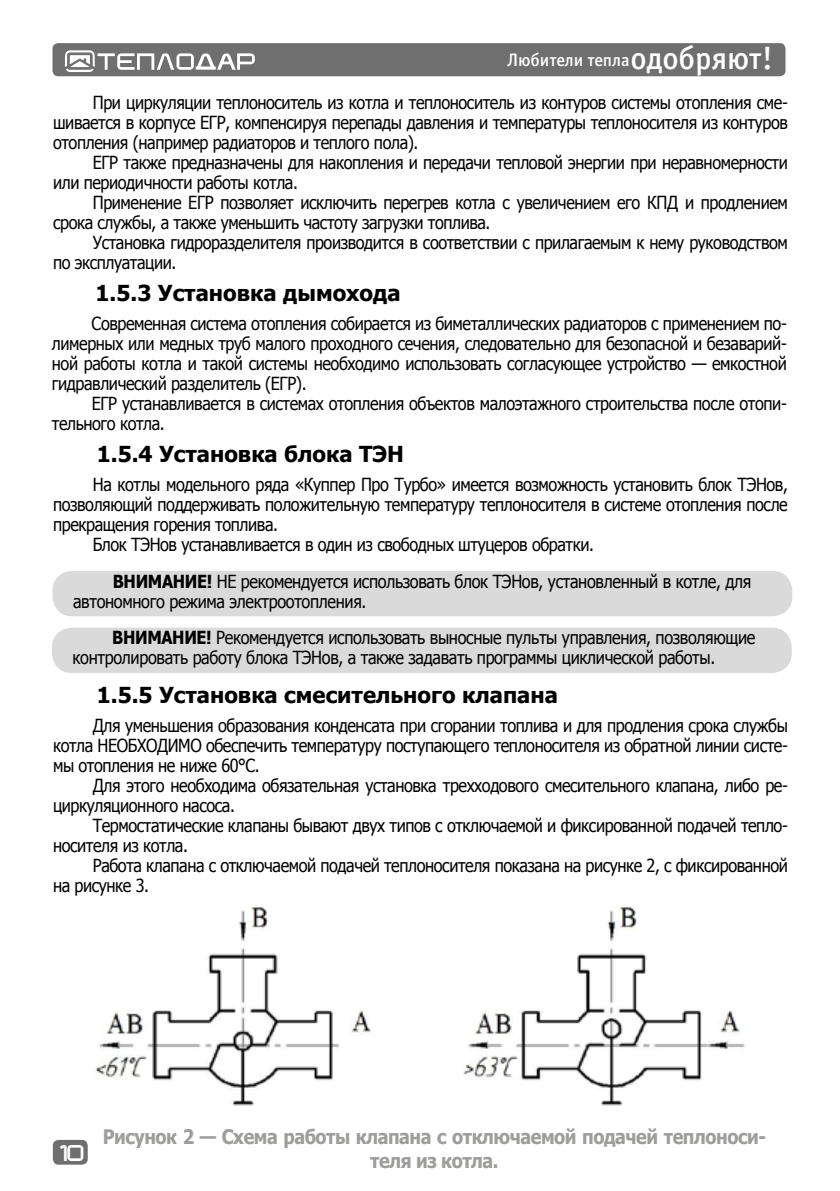
<style>
.page{position:relative;width:840px;height:1191px;background:#fff}
.page>*{position:absolute;margin:0;border:0;box-sizing:border-box;transform-origin:0 0}
.t1{font:700 22px "Tahoma";color:#000}
.t2{font:700 20px/24px "Tahoma";letter-spacing:-.025em;color:#9d9d9c;text-align:center;scale:.9 1}
.t3{font:18px/20px "Tahoma";letter-spacing:-.025em;color:#000;scale:.9 1}
.t4{font:18px "Officina Sans Medium C";letter-spacing:-.005em;color:#fff}
.t5{font:16px "teplodar";color:#fff}
.s1{font-size:32px}
.s2{font-weight:700}
</style>
<div class="page">
<div style="left:53px;top:1139px;width:35px;height:25px;background:#6f6f6f;border-radius:6px"></div>
<div style="left:52px;top:43px;width:733px;height:33px;background:#6f6f6f;border-radius:6px"></div>
<svg style="left:65px;top:50px;width:190px;height:22px"></svg>
<div style="left:52px;top:571px;width:739px;height:45px;background:#dadada;border-radius:20px"></div>
<div style="left:52px;top:627px;width:739px;height:46px;background:#dadada;border-radius:20px"></div>
<img style="left:95px;top:907px;width:650px;height:199px">
<p class="t4" style="left:507px;top:50px;width:267px">Любители тепла<span class="s1">одобряют!</span></p>
<p class="t3" style="left:53px;top:91px;width:817px;text-align:justify;text-indent:40px">При циркуляции теплоноситель из котла и теплоноситель из контуров системы отопления сме&shy;шивается в корпусе ЕГР, компенсируя перепады давления и температуры теплоносителя из контуров отопления (например радиаторов и теплого пола).</p>
<p class="t3" style="left:53px;top:151px;width:817px;text-indent:40px">ЕГР также предназначены для накопления и передачи тепловой энергии при неравномерности или периодичности работы котла.</p>
<p class="t3" style="left:53px;top:191px;width:817px;text-indent:40px">Применение ЕГР позволяет исключить перегрев котла с увеличением его КПД и продлением срока службы, а также уменьшить частоту загрузки топлива.</p>
<p class="t3" style="left:53px;top:231px;width:817px;text-indent:40px">Установка гидроразделителя производится в соответствии с прилагаемым к нему руководством по эксплуатации.</p>
<p class="t1" style="left:96px;top:277px;width:306px">1.5.3 Установка дымохода</p>
<p class="t3" style="left:52px;top:312px;width:817px;text-align:justify;text-indent:40px">Современная система отопления собирается из биметаллических радиаторов с применением по&shy;лимерных или медных труб малого проходного сечения, следовательно для безопасной и безаварий&shy;ной работы котла и такой системы необходимо использовать согласующее устройство — емкостной гидравлический разделитель (ЕГР).</p>
<p class="t3" style="left:52px;top:392px;width:817px;text-indent:40px">ЕГР устанавливается в системах отопления объектов малоэтажного строительства после отопи&shy;тельного котла.</p>
<p class="t1" style="left:97px;top:438px;width:308px">1.5.4 Установка блока ТЭН</p>
<p class="t3" style="left:93px;top:474px;width:773px">На котлы модельного ряда «Куппер Про Турбо» имеется возможность установить блок ТЭНов,</p>
<p class="t3" style="left:53px;top:494px;width:817px">позволяющий поддерживать положительную температуру теплоносителя в системе отопления после</p>
<p class="t3" style="left:53px;top:514px;width:251px">прекращения горения топлива.</p>
<p class="t3" style="left:93px;top:534px;width:558px">Блок ТЭНов устанавливается в один из свободных штуцеров обратки.</p>
<p class="t3" style="left:73px;top:570px;width:754px;text-indent:40px"><span class="s2">ВНИМАНИЕ!</span> НЕ рекомендуется использовать блок ТЭНов, установленный в котле, для автономного режима электроотопления.</p>
<p class="t3" style="left:72px;top:627px;width:759px;text-indent:40px"><span class="s2">ВНИМАНИЕ!</span> Рекомендуется использовать выносные пульты управления, позволяющие контролировать работу блока ТЭНов, а также задавать программы циклической работы.</p>
<p class="t1" style="left:97px;top:679px;width:462px">1.5.5 Установка смесительного клапана</p>
<p class="t3" style="left:53px;top:715px;width:817px;text-align:justify;text-indent:40px">Для уменьшения образования конденсата при сгорании топлива и для продления срока службы котла НЕОБХОДИМО обеспечить температуру поступающего теплоносителя из обратной линии систе&shy;мы отопления не ниже 60°С.</p>
<p class="t3" style="left:53px;top:775px;width:817px;text-indent:40px">Для этого необходима обязательная установка трехходового смесительного клапана, либо ре&shy;циркуляционного насоса.</p>
<p class="t3" style="left:53px;top:815px;width:817px;text-indent:40px">Термостатические клапаны бывают двух типов с отключаемой и фиксированной подачей тепло&shy;носителя из котла.</p>
<p class="t3" style="left:53px;top:855px;width:817px;text-indent:40px">Работа клапана с отключаемой подачей теплоносителя показана на рисунке 2, с фиксированной на рисунке 3.</p>
<p class="t5" style="left:56px;top:1145px;width:29px">10</p>
<p class="t2" style="left:103px;top:1123px;width:738px">Рисунок 2 — Схема работы клапана с отключаемой подачей теплоноси&shy;теля из котла.</p>
</div>
